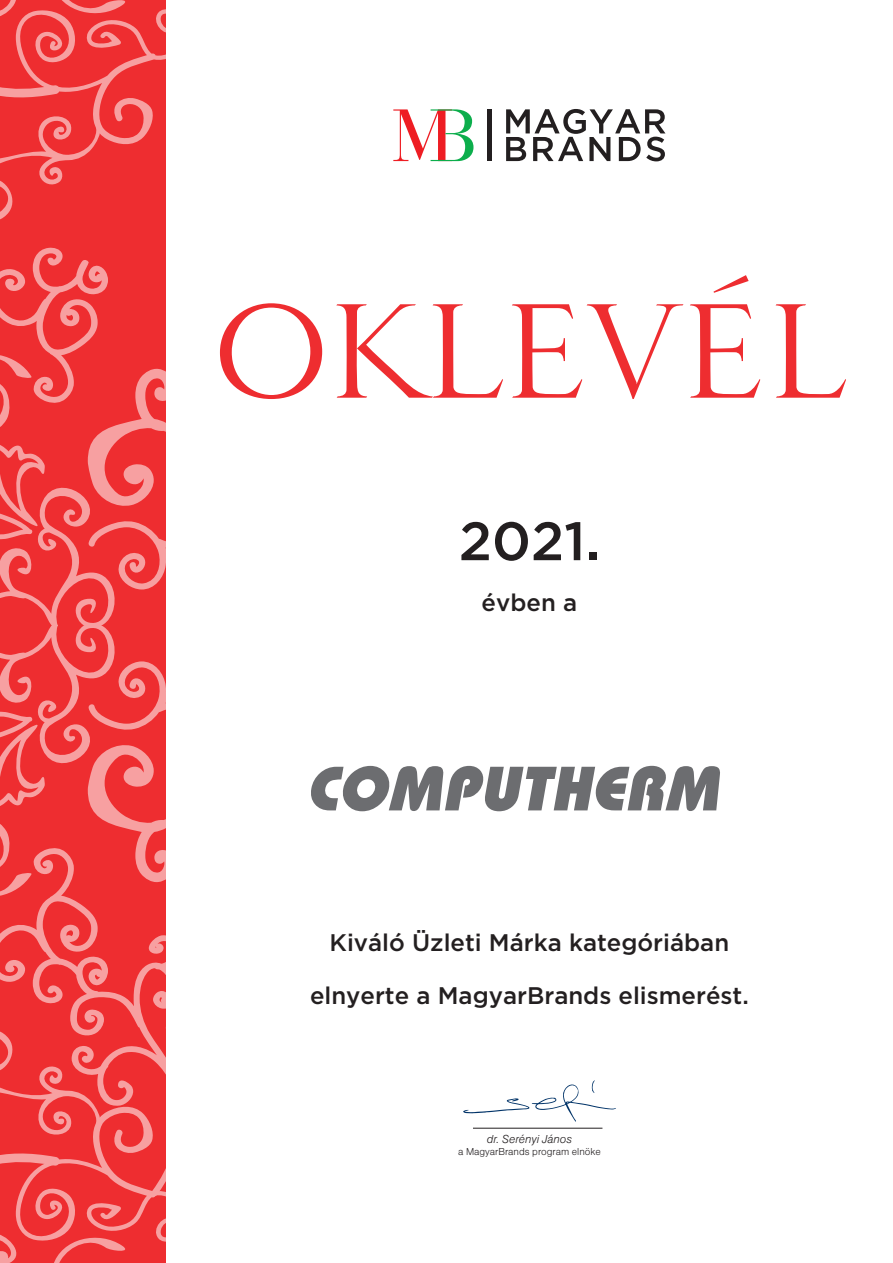
<style>
.page{position:relative;width:893px;height:1263px;background:#fff}
.page>*{position:absolute;margin:0;border:0;box-sizing:border-box;transform-origin:0 0}
.t1{font:166.5px "Minerva Antiqua";color:#ee2d30}
.t2{font:500 54px "Gotham CE";color:#231f20}
.t3{font:500 24px/52.5px "Gotham CE";color:#231f20;text-align:center}
.t4{font:12px "Nimbus San DCE Ligh Ital";color:#231f20}
.t5{font:10.5px "Nimbus San DCE Ligh";color:#231f20}
</style>
<div class="page">
<hr style="left:488px;top:109px;width:4px;height:52px;background:#231f20">
<svg style="left:393px;top:109px;width:80px;height:52px"></svg>
<svg style="left:506px;top:109px;width:159px;height:52px"></svg>
<hr style="left:473px;top:1128px;width:129px;height:1px;background:#231f20">
<svg style="left:463px;top:1080px;width:153px;height:41px"></svg>
<svg style="left:0;top:0;width:166px;height:228px;background:#ef3f42"></svg>
<svg style="left:0;top:962px;width:166px;height:37px;background:#f05254"></svg>
<svg style="left:0;top:247px;width:166px;height:715px;background:#ef4648"></svg>
<svg style="left:0;top:999px;width:166px;height:264px;background:#ef4447"></svg>
<svg style="left:311px;top:766px;width:409px;height:45px"></svg>
<h1 class="t1" style="left:213px;top:264px;width:635px">OKLEVÉL</h1>
<h2 class="t2" style="left:459px;top:510px;width:143px">2021.</h2>
<p class="t3" style="left:482px;top:576px;width:97px">évben a</p>
<p class="t3" style="left:310px;top:916px;width:440px">Kiváló Üzleti Márka kategóriában elnyerte a MagyarBrands elismerést.</p>
<p class="t4" style="left:487px;top:1132px;width:86px">dr. Serényi János</p>
<p class="t5" style="left:458px;top:1146px;width:144px">a MagyarBrands program elnöke</p>
</div>
